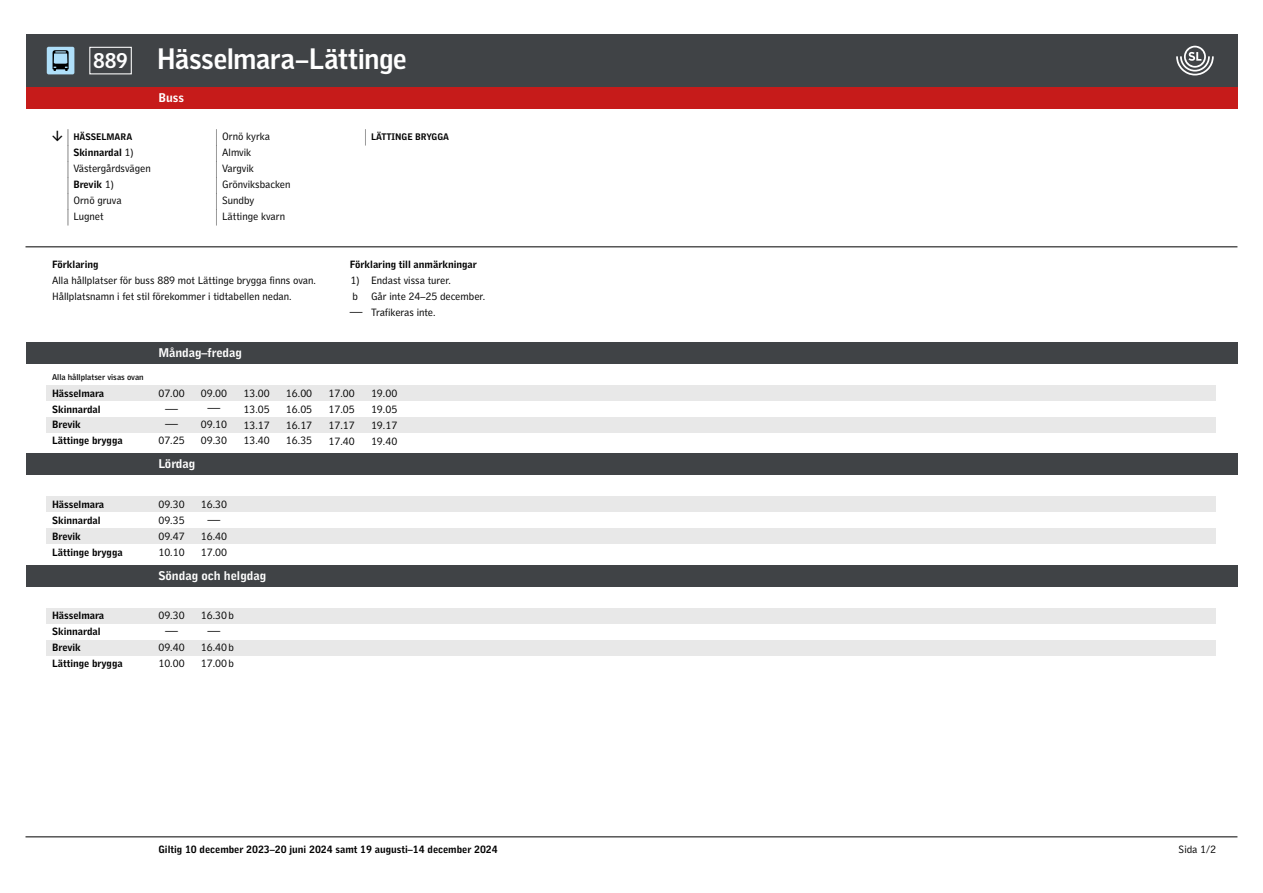
<style>
.page{position:relative;width:1263px;height:893px;background:#fff}
.page>*{position:absolute;margin:0;border:0;box-sizing:border-box;transform-origin:0 0}
.t1{font:700 28.2px "SL Gothic Display";letter-spacing:-.005em;color:#fff}
.t2{font:700 12.75px "SL Gothic Timetable 2";color:#fff}
.t3{font:10.65px/15.9px "SL Gothic Timetable 2";color:#000;text-align:justify}
.t4{font:700 10.65px/15.9px "SL Gothic Timetable 2";color:#000}
.t5{font:700 9.6px "SL Gothic Timetable 2";color:#000}
.t6{font:500 8.55px "SL Gothic Timetable 2";color:#000}
.s1{font-size:20.25px}
.s2{font-size:10.65px}
.s3{font-weight:700}
</style>
<div class="page">
<div style="left:26px;top:34px;width:1211px;height:53px;background:#404346"></div>
<hr style="left:26px;top:837px;width:1211px;height:1px;background:#000">
<svg style="left:1176px;top:46px;width:38px;height:29px"></svg>
<hr style="left:26px;top:247px;width:1211px;height:1px;background:#000">
<svg style="left:47px;top:47px;width:27px;height:27px"></svg>
<div style="left:26px;top:342px;width:1211px;height:22px;background:#404346"></div>
<div style="left:26px;top:453px;width:1211px;height:22px;background:#404346"></div>
<div style="left:26px;top:565px;width:1211px;height:21px;background:#404346"></div>
<div style="left:89px;top:47px;width:43px;height:27px;border:1px solid #fff"></div>
<div style="left:47px;top:385px;width:1169px;height:16px;background:#e8e8e8"></div>
<div style="left:47px;top:417px;width:1169px;height:16px;background:#e8e8e8"></div>
<div style="left:47px;top:496px;width:1169px;height:16px;background:#e8e8e8"></div>
<div style="left:47px;top:528px;width:1169px;height:16px;background:#e8e8e8"></div>
<div style="left:47px;top:608px;width:1169px;height:16px;background:#e8e8e8"></div>
<div style="left:47px;top:639px;width:1169px;height:16px;background:#e8e8e8"></div>
<div style="left:26px;top:87px;width:1211px;height:21px;background:#c61b1a"></div>
<h1 class="t1" style="left:94px;top:40px;width:315px"><span class="s1">889</span> Hässelmara–Lättinge</h1>
<p class="t2" style="left:158px;top:90px;width:27px">Buss</p>
<p class="t5" style="left:52px;top:131px;width:82px"><span class="s2">Ŵ</span> HÄSSELMARA</p>
<p class="t3" style="left:52px;top:145px;width:100px;text-align:left"><span class="s3">ų Skinnardal</span> 1) <span class="s3">ų</span> Västergårdsvägen <span class="s3">ų Brevik</span> 1)<br><span class="s3">ų</span> Ornö gruva<br><span class="s3">ų</span> Lugnet</p>
<p class="t3" style="left:201px;top:129px;width:91px;text-align:left"><span class="s3">ų</span> Ornö kyrka <span class="s3">ų</span> Almvik<br><span class="s3">ų</span> Vargvik<br><span class="s3">ų</span> Grönviksbacken <span class="s3">ų</span> Sundby<br><span class="s3">ų</span> Lättinge kvarn</p>
<p class="t5" style="left:350px;top:131px;width:101px"><span class="s2">ų</span> LÄTTINGE BRYGGA</p>
<p class="t4" style="left:52px;top:256px;width:48px">Förklaring</p>
<p class="t3" style="left:52px;top:272px;width:265px">Alla hållplatser för buss 889 mot Lättinge brygga finns ovan.<br>Hållplatsnamn i fet stil förekommer i tidtabellen nedan.</p>
<p class="t6" style="left:52px;top:372px;width:93px">Alla hållplatser visas ovan</p>
<p class="t2" style="left:158px;top:345px;width:85px">Måndag–fredag</p>
<p class="t4" style="left:350px;top:256px;width:129px">Förklaring till anmärkningar</p>
<p class="t3" style="left:351px;top:272px;width:102px">1) Endast vissa turer.</p>
<p class="t3" style="left:352px;top:288px;width:134px">b Går inte 24–25 december.</p>
<p class="t3" style="left:371px;top:304px;width:66px">Trafikeras inte.</p>
<p class="t4" style="left:52px;top:385px;width:72px">Hässelmara<br>Skinnardal<br>Brevik<br>Lättinge brygga</p>
<p class="t4" style="left:52px;top:496px;width:72px">Hässelmara<br>Skinnardal<br>Brevik<br>Lättinge brygga</p>
<p class="t4" style="left:52px;top:608px;width:72px">Hässelmara<br>Skinnardal<br>Brevik<br>Lättinge brygga</p>
<p class="t3" style="left:158px;top:385px;width:28px">07.00 — — 07.25</p>
<p class="t3" style="left:201px;top:385px;width:28px">09.00 — 09.10<br>09.30</p>
<p class="t2" style="left:158px;top:457px;width:38px">Lördag</p>
<p class="t3" style="left:158px;top:496px;width:28px">09.30<br>09.35<br>09.47<br>10.10</p>
<p class="t3" style="left:201px;top:496px;width:28px">16.30 — 16.40<br>17.00</p>
<p class="t3" style="left:243px;top:385px;width:28px">13.00<br>13.05<br>13.17<br>13.40</p>
<p class="t3" style="left:286px;top:385px;width:28px">16.00<br>16.05<br>16.17<br>16.35</p>
<p class="t3" style="left:328px;top:385px;width:28px">17.00<br>17.05<br>17.17<br>17.40</p>
<p class="t3" style="left:371px;top:385px;width:28px">19.00<br>19.05<br>19.17<br>19.40</p>
<p class="t2" style="left:158px;top:568px;width:109px">Söndag och helgdag</p>
<p class="t3" style="left:158px;top:608px;width:28px">09.30 — 09.40<br>10.00</p>
<p class="t3" style="left:201px;top:608px;width:35px;text-align:left">16.30 b —<br>16.40 b<br>17.00 b</p>
<p class="t4" style="left:158px;top:841px;width:341px">Giltig 10 december 2023–20 juni 2024 samt 19 augusti–14 december 2024</p>
<p class="t3" style="left:1178px;top:841px;width:39px">Sida 1/2</p>
</div>
